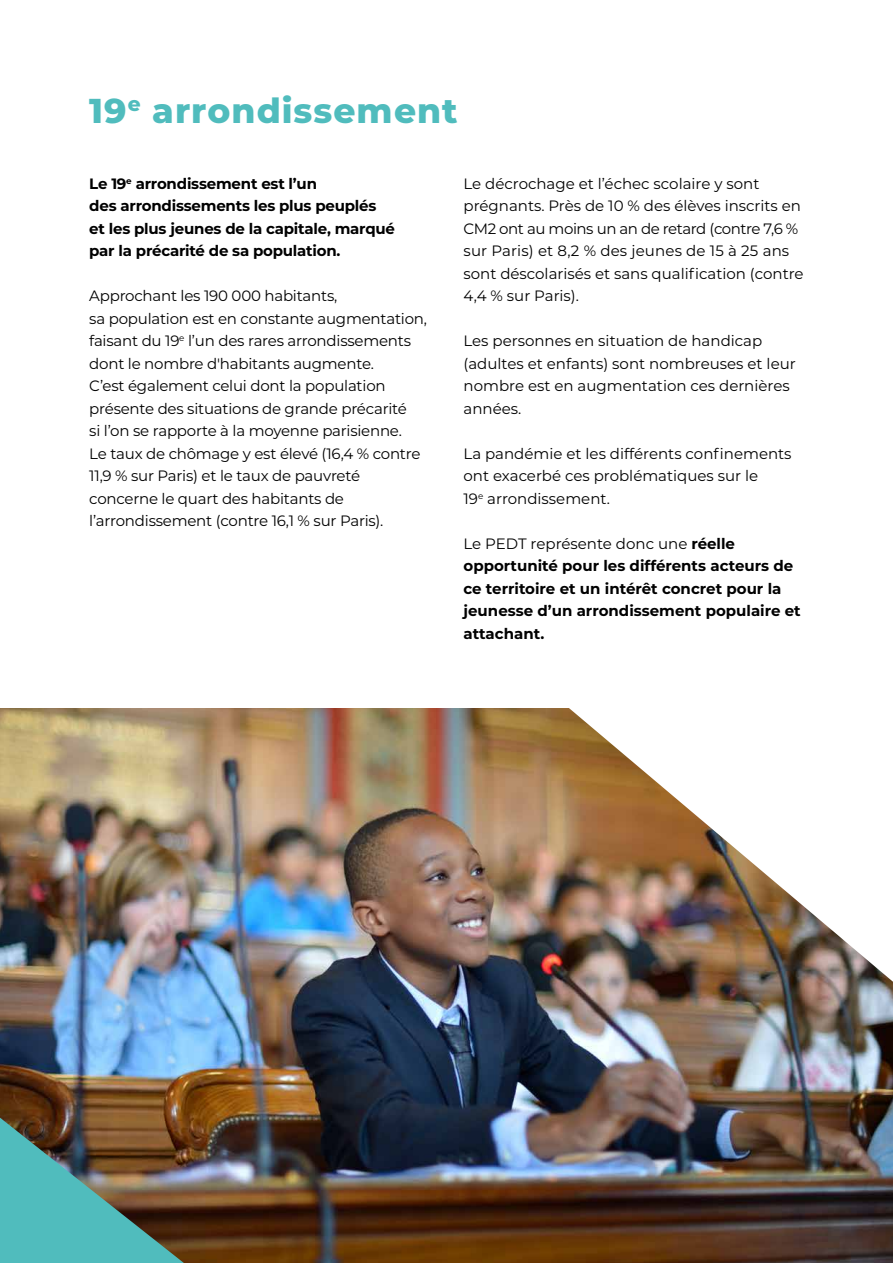
<style>
.page{position:relative;width:893px;height:1263px;background:#fff}
.page>*{position:absolute;margin:0;border:0;box-sizing:border-box;transform-origin:0 0}
.t1{font:800 34.5px "Montserrat";letter-spacing:.03em;color:#50bcbd}
.t2{font:15px/22.5px "Montserrat";letter-spacing:-.015em;color:#000}
.t3{font:700 15px/22.5px "Montserrat";letter-spacing:-.01em;color:#000}
.s1{font-weight:400}
</style>
<div class="page">
<img style="left:0;top:708px;width:893px;height:555px">
<img style="left:506px;top:708px;width:387px;height:274px">
<img style="left:0;top:1118px;width:184px;height:145px">
<h1 class="t1" style="left:89px;top:85px;width:370px">19<sup>e</sup> arrondissement</h1>
<p class="t3" style="left:89px;top:171px;width:307px">Le 19<sup>e</sup> arrondissement est l’un<br>des arrondissements les plus peuplés et les plus jeunes de la capitale, marqué par la précarité de sa population.</p>
<p class="t2" style="left:89px;top:284px;width:339px">Approchant les 190 000 habitants,<br>sa population est en constante augmentation, faisant du 19<sup>e</sup> l’un des rares arrondissements dont le nombre d'habitants augmente.<br>C’est également celui dont la population présente des situations de grande précarité<br>si l’on se rapporte à la moyenne parisienne.<br>Le taux de chômage y est élevé (16,4 % contre 11,9 % sur Paris) et le taux de pauvreté concerne le quart des habitants de l’arrondissement (contre 16,1 % sur Paris).</p>
<p class="t2" style="left:463px;top:172px;width:342px">Le décrochage et l’échec scolaire y sont prégnants. Près de 10 % des élèves inscrits en CM2 ont au moins un an de retard (contre 7,6 % sur Paris) et 8,2 % des jeunes de 15 à 25 ans sont déscolarisés et sans qualification (contre 4,4 % sur Paris).</p>
<p class="t2" style="left:463px;top:329px;width:334px">Les personnes en situation de handicap (adultes et enfants) sont nombreuses et leur nombre est en augmentation ces dernières années.</p>
<p class="t2" style="left:463px;top:442px;width:330px">La pandémie et les différents confinements ont exacerbé ces problématiques sur le<br>19<sup>e</sup> arrondissement.</p>
<p class="t3" style="left:463px;top:531px;width:339px"><span class="s1">Le PEDT représente donc une</span> réelle opportunité pour les différents acteurs de ce territoire et un intérêt concret pour la jeunesse d’un arrondissement populaire et attachant.</p>
</div>
